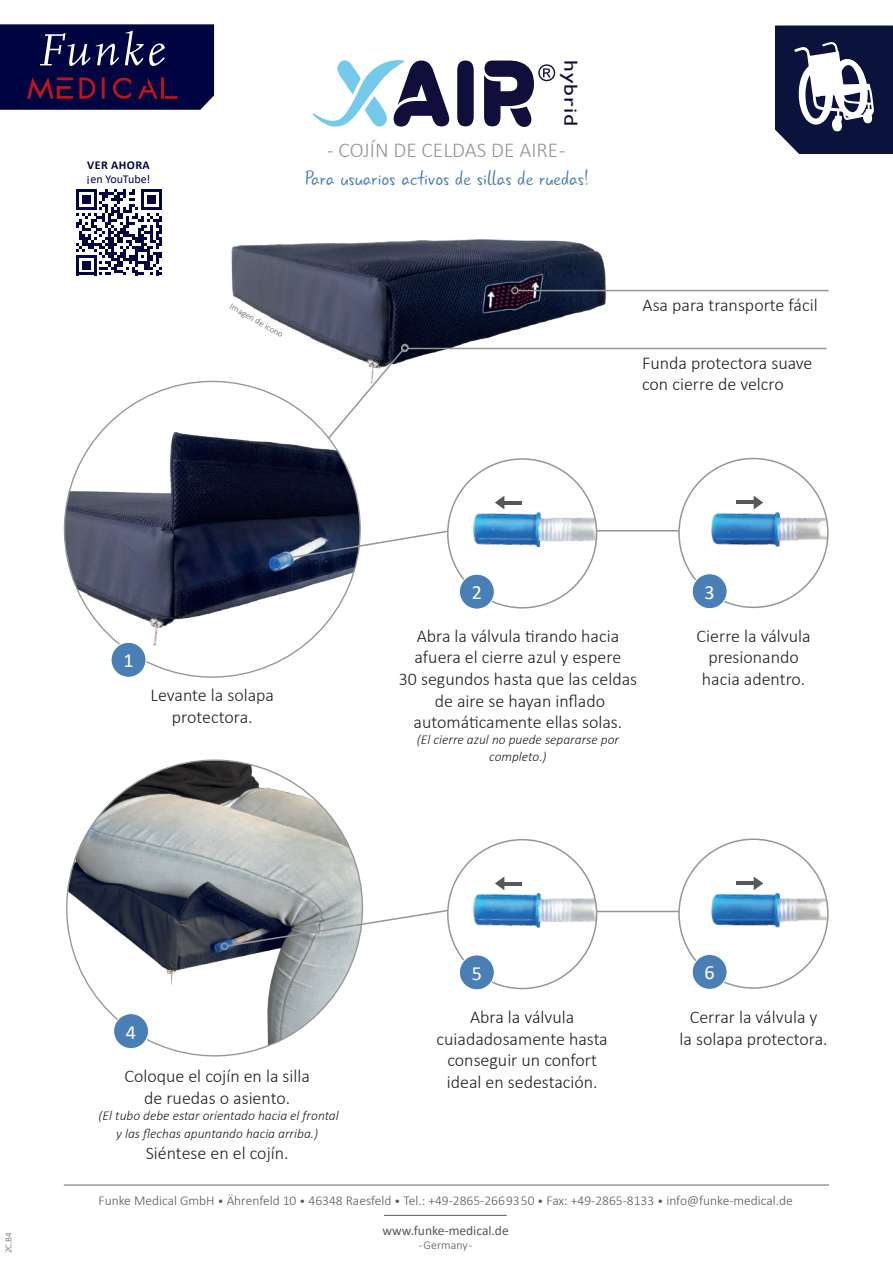
<style>
.page{position:relative;width:893px;height:1263px;background:#fff}
.page>*{position:absolute;margin:0;border:0;box-sizing:border-box;transform-origin:0 0}
.t1{font:21.3px "Gunny Rewritten";color:#4a7fb6}
.t2{font:300 21.3px "Calibri";color:#939598}
.t3{font:20.1px "Calibri";color:#fff}
.t4{font:19.05px "Gill Sans";letter-spacing:.05em;color:#100e3b;scale:1.24 1}
.t5{font:300 18px/21.6px "Calibri";color:#231f20;text-align:center}
.t6{font:italic 300 13.5px/16.2px "Calibri";color:#231f20;text-align:center}
.t7{font:300 13.5px "Calibri";color:#57585a}
.t8{font:13.5px "Calibri";color:#57585a}
.t9{font:12px "Calibri";color:#000541}
.t10{font:300 12px "Calibri";color:#57585a}
.t11{font:700 12px "Calibri";letter-spacing:.04em;color:#000541}
.t12{font:300 9.15px "Calibri";color:#57585a}
.t13{font:300 9px "Calibri";color:#57585a}
.s1{font-size:12px}
</style>
<div class="page">
<hr style="left:384px;top:1215px;width:123px;height:1px;background:#57585a">
<hr style="left:64px;top:1184px;width:765px;height:1px;background:#808285">
<svg style="left:0;top:24px;width:214px;height:86px;background:#171349"></svg>
<hr style="left:555px;top:530px;width:190px;height:1px;background:#949697">
<hr style="left:555px;top:911px;width:190px;height:1px;background:#949697">
<img style="left:209px;top:239px;width:430px;height:154px">
<hr style="left:408px;top:348px;width:418px;height:1px;background:#949697">
<hr style="left:518px;top:290px;width:311px;height:1px;background:#949697">
<div style="left:511px;top:287px;width:8px;height:7px;border:2px solid #949697;border-radius:50%"></div>
<svg style="left:305px;top:342px;width:105px;height:124px"></svg>
<img style="left:64px;top:381px;width:296px;height:296px;border-radius:148px">
<img style="left:67px;top:760px;width:295px;height:296px;border-radius:148px">
<svg style="left:286px;top:527px;width:167px;height:33px"></svg>
<div style="left:281px;top:554px;width:8px;height:9px;border:2px solid #949697;border-radius:3px"></div>
<svg style="left:226px;top:908px;width:226px;height:39px"></svg>
<div style="left:221px;top:942px;width:8px;height:8px;border:2px solid #949697;border-radius:3px"></div>
<img style="left:448px;top:459px;width:149px;height:149px;border-radius:74px">
<img style="left:448px;top:840px;width:149px;height:148px;border-radius:74px">
<img style="left:679px;top:458px;width:149px;height:149px;border-radius:74px">
<img style="left:679px;top:839px;width:149px;height:149px;border-radius:74px">
<div style="left:111px;top:642px;width:35px;height:35px;background:#4a7fb6;border-radius:50%"></div>
<div style="left:111px;top:642px;width:35px;height:36px;border:1px solid #fff;border-radius:50%"></div>
<div style="left:459px;top:574px;width:35px;height:35px;background:#4a7fb6;border-radius:50%"></div>
<div style="left:459px;top:574px;width:36px;height:36px;border:1px solid #fff;border-radius:50%"></div>
<div style="left:459px;top:955px;width:35px;height:35px;background:#4a7fb6;border-radius:50%"></div>
<div style="left:459px;top:954px;width:36px;height:36px;border:1px solid #fff;border-radius:50%"></div>
<div style="left:692px;top:574px;width:35px;height:35px;background:#4a7fb6;border-radius:50%"></div>
<div style="left:692px;top:573px;width:36px;height:36px;border:1px solid #fff;border-radius:50%"></div>
<div style="left:692px;top:954px;width:35px;height:35px;background:#4a7fb6;border-radius:50%"></div>
<div style="left:692px;top:954px;width:36px;height:36px;border:1px solid #fff;border-radius:50%"></div>
<div style="left:114px;top:1014px;width:35px;height:34px;background:#4a7fb6;border-radius:50%"></div>
<div style="left:113px;top:1013px;width:36px;height:36px;border:1px solid #fff;border-radius:50%"></div>
<svg style="left:495px;top:496px;width:9px;height:13px"></svg>
<hr style="left:504px;top:501px;width:18px;height:4px;background:#57585a">
<svg style="left:495px;top:876px;width:9px;height:14px"></svg>
<hr style="left:504px;top:882px;width:18px;height:3px;background:#57585a">
<svg style="left:754px;top:496px;width:9px;height:13px"></svg>
<hr style="left:736px;top:500px;width:18px;height:4px;background:#57585a">
<svg style="left:754px;top:876px;width:9px;height:14px"></svg>
<hr style="left:736px;top:881px;width:18px;height:4px;background:#57585a">
<svg style="left:76px;top:189px;width:86px;height:86px"></svg>
<svg style="left:775px;top:26px;width:118px;height:128px"></svg>
<svg style="left:457px;top:61px;width:17px;height:65px"></svg>
<svg style="left:484px;top:61px;width:71px;height:66px"></svg>
<svg style="left:313px;top:60px;width:137px;height:67px"></svg>
<p class="t11" style="left:87px;top:156px;width:64px">VER AHORA</p>
<p class="t9" style="left:86px;top:171px;width:66px">¡en YouTube!</p>
<p class="t4" style="left:582px;top:60px;width:54px;rotate:90deg">hybrid</p>
<p class="t2" style="left:327px;top:137px;width:240px">- COJÍN DE CELDAS DE AIRE -</p>
<p class="t1" style="left:305px;top:163px;width:284px">Para usuarios activos de sillas de ruedas!</p>
<p class="t13" style="left:233px;top:301px;width:61px;rotate:29deg">Imagen de icono</p>
<p class="t5" style="left:642px;top:294px;width:177px">Asa para transporte fácil</p>
<p class="t5" style="left:642px;top:352px;width:172px;text-align:left">Funda protectora suave con cierre de velcro</p>
<p class="t3" style="left:123px;top:647px;width:12px">1</p>
<p class="t5" style="left:151px;top:684px;width:125px">Levante la solapa protectora.</p>
<p class="t3" style="left:472px;top:579px;width:12px">2</p>
<p class="t5" style="left:399px;top:625px;width:240px">Abra la válvula tirando hacia afuera el cierre azul y espere<br>30 segundos hasta que las celdas de aire se hayan inflado automáticamente ellas solas.</p>
<p class="t6" style="left:417px;top:732px;width:204px">(El cierre azul no puede separarse por completo.)</p>
<p class="t3" style="left:705px;top:578px;width:12px">3</p>
<p class="t5" style="left:697px;top:625px;width:115px">Cierre la válvula presionando hacia adentro.</p>
<p class="t12" style="left:3px;top:1253px;width:23px;rotate:-90deg">2C.B4</p>
<p class="t3" style="left:126px;top:1018px;width:12px">4</p>
<p class="t5" style="left:124px;top:1065px;width:187px">Coloque el cojín en la silla de ruedas o asiento.</p>
<p class="t6" style="left:99px;top:1106px;width:242px;line-height:18px">(El tubo debe estar orientado hacia el frontal y las flechas apuntando hacia arriba.)</p>
<p class="t5" style="left:146px;top:1142px;width:144px">Siéntese en el cojín.</p>
<p class="t3" style="left:472px;top:959px;width:12px">5</p>
<p class="t5" style="left:437px;top:1006px;width:173px">Abra la válvula cuiadadosamente hasta conseguir un confort ideal en sedestación.</p>
<p class="t3" style="left:705px;top:959px;width:12px">6</p>
<p class="t5" style="left:680px;top:1006px;width:149px">Cerrar la válvula y<br>la solapa protectora.</p>
<p class="t7" style="left:99px;top:1192px;width:696px">Funke Medical GmbH <span class="s1">•</span> Ährenfeld 10 <span class="s1">•</span> 46348 Raesfeld <span class="s1">•</span> Tel.: +49-2865-266 93 50 <span class="s1">•</span> Fax: +49-2865-8133 <span class="s1">•</span> info@funke-medical.de</p>
<p class="t8" style="left:382px;top:1221px;width:128px">www.funke-medical.de</p>
<p class="t10" style="left:419px;top:1238px;width:55px">- Germany -</p>
</div>
